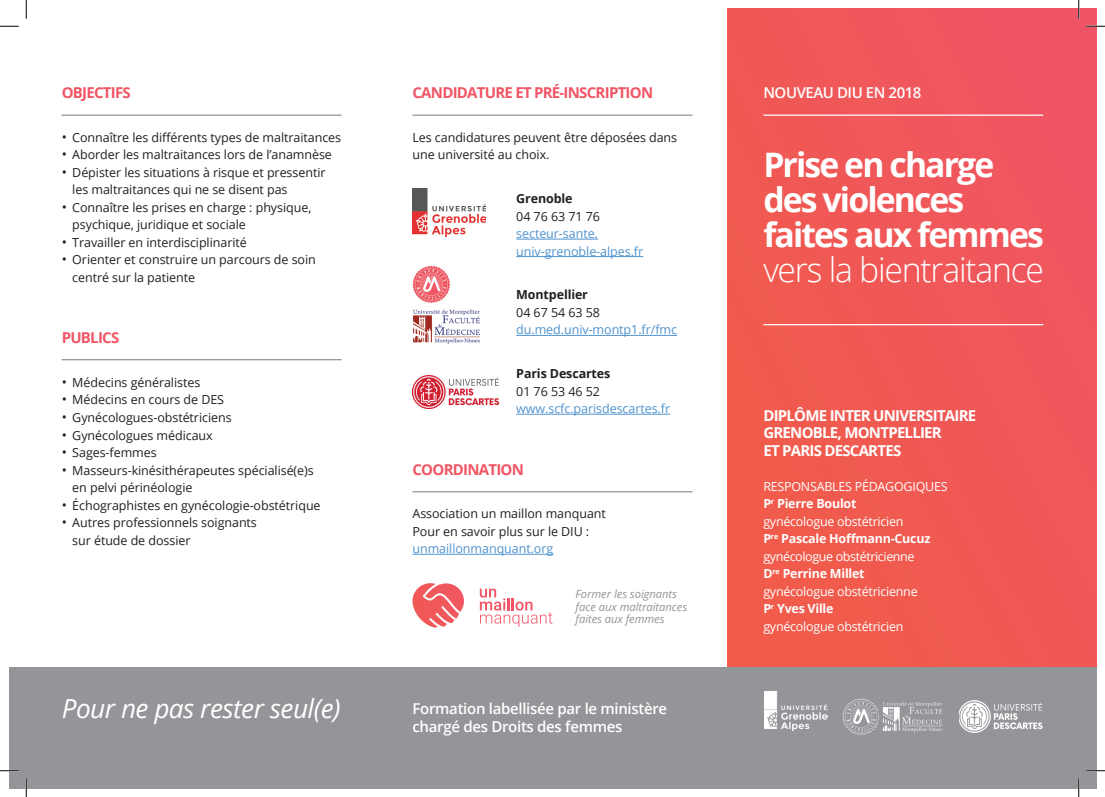
<style>
.page{position:relative;width:1105px;height:797px;background:#fff}
.page>*{position:absolute;margin:0;border:0;box-sizing:border-box;transform-origin:0 0}
.t1{font:700 33.75px/35px "Open Sans";letter-spacing:-.055em;color:#fff}
.t2{font:300 33.75px "Open Sans";letter-spacing:-.035em;color:#fff}
.t3{font:italic 26.25px "Open Sans";letter-spacing:-.02em;color:#fff}
.t4{font:600 15px/17.5px "Open Sans";letter-spacing:-.02em;color:#fff}
.t5{font:700 15px/17.5px "Open Sans";letter-spacing:-.05em;color:#fff}
.t6{font:700 15px "Open Sans";letter-spacing:-.05em;color:#f05665}
.t7{font:12.5px/17.5px "Open Sans";letter-spacing:-.005em;color:#231f20}
.t8{font:12.5px/17.5px "Open Sans";letter-spacing:-.02em;color:#fff}
.t9{font:12.5px/17.5px "Open Sans";letter-spacing:-.005em;color:#4f93ce}
.t10{font:700 12.5px "Open Sans";letter-spacing:-.01em;color:#231f20}
.t11{font:italic 11.25px/12.5px "Open Sans";letter-spacing:-.005em;color:#939598}
.s1{font-size:13.75px}
.s2{font-weight:700}
</style>
<div class="page">
<div style="left:728px;top:9px;width:368px;height:657px;background:#f05856"></div>
<div style="left:9px;top:666px;width:1087px;height:122px;background:#939598"></div>
<hr style="left:516px;top:239px;width:82px;height:1px;background:#4f93ce">
<hr style="left:516px;top:256px;width:127px;height:1px;background:#4f93ce">
<hr style="left:516px;top:335px;width:161px;height:1px;background:#4f93ce">
<hr style="left:516px;top:414px;width:154px;height:1px;background:#4f93ce">
<hr style="left:412px;top:554px;width:141px;height:1px;background:#4f93ce">
<img style="left:959px;top:700px;width:84px;height:32px">
<img style="left:765px;top:691px;width:62px;height:39px">
<img style="left:843px;top:698px;width:35px;height:36px">
<img style="left:878px;top:702px;width:64px;height:30px">
<hr style="left:763px;top:115px;width:280px;height:1px;background:#fff">
<hr style="left:763px;top:324px;width:280px;height:1px;background:#fff">
<hr style="left:412px;top:115px;width:280px;height:1px;background:#939598">
<hr style="left:412px;top:491px;width:280px;height:1px;background:#939598">
<hr style="left:62px;top:115px;width:280px;height:1px;background:#939598">
<hr style="left:62px;top:359px;width:280px;height:1px;background:#939598">
<svg style="left:480px;top:588px;width:72px;height:39px"></svg>
<svg style="left:412px;top:583px;width:52px;height:44px"></svg>
<img style="left:413px;top:376px;width:87px;height:33px">
<img style="left:412px;top:189px;width:74px;height:47px">
<img style="left:413px;top:309px;width:67px;height:35px">
<img style="left:412px;top:265px;width:39px;height:38px">
<svg style="left:0;top:25px;width:19px;height:2px"></svg>
<svg style="left:1086px;top:25px;width:19px;height:2px"></svg>
<svg style="left:0;top:770px;width:19px;height:1px"></svg>
<svg style="left:1086px;top:770px;width:19px;height:1px"></svg>
<svg style="left:25px;top:0;width:2px;height:19px"></svg>
<svg style="left:25px;top:778px;width:2px;height:19px"></svg>
<svg style="left:1078px;top:0;width:1px;height:19px"></svg>
<svg style="left:1078px;top:778px;width:1px;height:19px"></svg>
<p class="t6" style="left:62px;top:82px;width:71px">OBJECTIFS</p>
<p class="t7" style="left:62px;top:128px;width:281px"><span class="s1">•</span> Connaître les différents types de maltraitances</p>
<p class="t7" style="left:62px;top:146px;width:272px"><span class="s1">•</span> Aborder les maltraitances lors de l’anamnèse</p>
<p class="t7" style="left:72px;top:163px;width:255px;text-indent:-11px"><span class="s1">•</span> Dépister les situations à risque et pressentir les maltraitances qui ne se disent pas</p>
<p class="t7" style="left:72px;top:198px;width:241px;text-indent:-11px"><span class="s1">•</span> Connaître les prises en charge : physique, psychique, juridique et sociale</p>
<p class="t7" style="left:62px;top:233px;width:187px"><span class="s1">•</span> Travailler en interdisciplinarité</p>
<p class="t7" style="left:72px;top:251px;width:245px;text-indent:-11px"><span class="s1">•</span> Orienter et construire un parcours de soin centré sur la patiente</p>
<p class="t6" style="left:62px;top:327px;width:59px">PUBLICS</p>
<p class="t7" style="left:62px;top:373px;width:140px"><span class="s1">•</span> Médecins généralistes</p>
<p class="t7" style="left:62px;top:391px;width:164px"><span class="s1">•</span> Médecins en cours de DES</p>
<p class="t7" style="left:62px;top:408px;width:171px"><span class="s1">•</span> Gynécologues-obstétriciens</p>
<p class="t7" style="left:62px;top:426px;width:153px"><span class="s1">•</span> Gynécologues médicaux</p>
<p class="t7" style="left:62px;top:443px;width:97px"><span class="s1">•</span> Sages-femmes</p>
<p class="t7" style="left:72px;top:461px;width:243px;text-indent:-11px"><span class="s1">•</span> Masseurs-kinésithérapeutes spécialisé(e)s en pelvi périnéologie</p>
<p class="t7" style="left:62px;top:496px;width:260px"><span class="s1">•</span> Échographistes en gynécologie-obstétrique</p>
<p class="t7" style="left:72px;top:513px;width:186px;text-indent:-11px"><span class="s1">•</span> Autres professionnels soignants sur étude de dossier</p>
<p class="t6" style="left:412px;top:82px;width:242px">CANDIDATURE ET PRÉ-INSCRIPTION</p>
<p class="t7" style="left:412px;top:128px;width:266px">Les candidatures peuvent être déposées dans une université au choix.</p>
<p class="t10" style="left:516px;top:190px;width:58px">Grenoble</p>
<p class="t7" style="left:516px;top:207px;width:85px">04 76 63 71 76</p>
<p class="t9" style="left:516px;top:224px;width:128px">secteur-sante. univ-grenoble-alpes.fr</p>
<p class="t10" style="left:516px;top:286px;width:73px">Montpellier</p>
<p class="t7" style="left:516px;top:303px;width:85px">04 67 54 63 58</p>
<p class="t9" style="left:516px;top:321px;width:162px">du.med.univ-montp1.fr/fmc</p>
<p class="t10" style="left:516px;top:365px;width:96px">Paris Descartes</p>
<p class="t7" style="left:516px;top:382px;width:85px">01 76 53 46 52</p>
<p class="t9" style="left:516px;top:399px;width:155px">www.scfc.parisdescartes.fr</p>
<p class="t6" style="left:412px;top:458px;width:113px">COORDINATION</p>
<p class="t7" style="left:412px;top:504px;width:195px">Association un maillon manquant<br>Pour en savoir plus sur le DIU :</p>
<p class="t9" style="left:412px;top:539px;width:142px">unmaillonmanquant.org</p>
<p class="t11" style="left:576px;top:587px;width:113px">Former les soignants face aux maltraitances faites aux femmes</p>
<h2 class="t3" style="left:62px;top:691px;width:280px">Pour ne pas rester seul(e)</h2>
<p class="t4" style="left:412px;top:699px;width:256px">Formation labellisée par le ministère chargé des Droits des femmes</p>
<p class="t4" style="left:763px;top:83px;width:160px">NOUVEAU DIU EN 2018</p>
<h1 class="t1" style="left:763px;top:146px;width:282px">Prise en charge des violences faites aux femmes</h1>
<h1 class="t2" style="left:763px;top:246px;width:282px">vers la bientraitance</h1>
<p class="t5" style="left:763px;top:406px;width:214px">DIPLÔME INTER UNIVERSITAIRE<br>GRENOBLE, MONTPELLIER<br>ET PARIS DESCARTES</p>
<p class="t8" style="left:763px;top:477px;width:186px">RESPONSABLES PÉDAGOGIQUES<br><span class="s2">P</span><sup>r</sup> <span class="s2">Pierre Boulot<br></span>gynécologue obstétricien<br><span class="s2">P</span><sup>re</sup> <span class="s2">Pascale Hoffmann-Cucuz </span>gynécologue obstétricienne<br><span class="s2">D</span><sup>re</sup> <span class="s2">Perrine Millet<br></span>gynécologue obstétricienne<br><span class="s2">P</span><sup>r</sup> <span class="s2">Yves Ville<br></span>gynécologue obstétricien</p>
</div>
